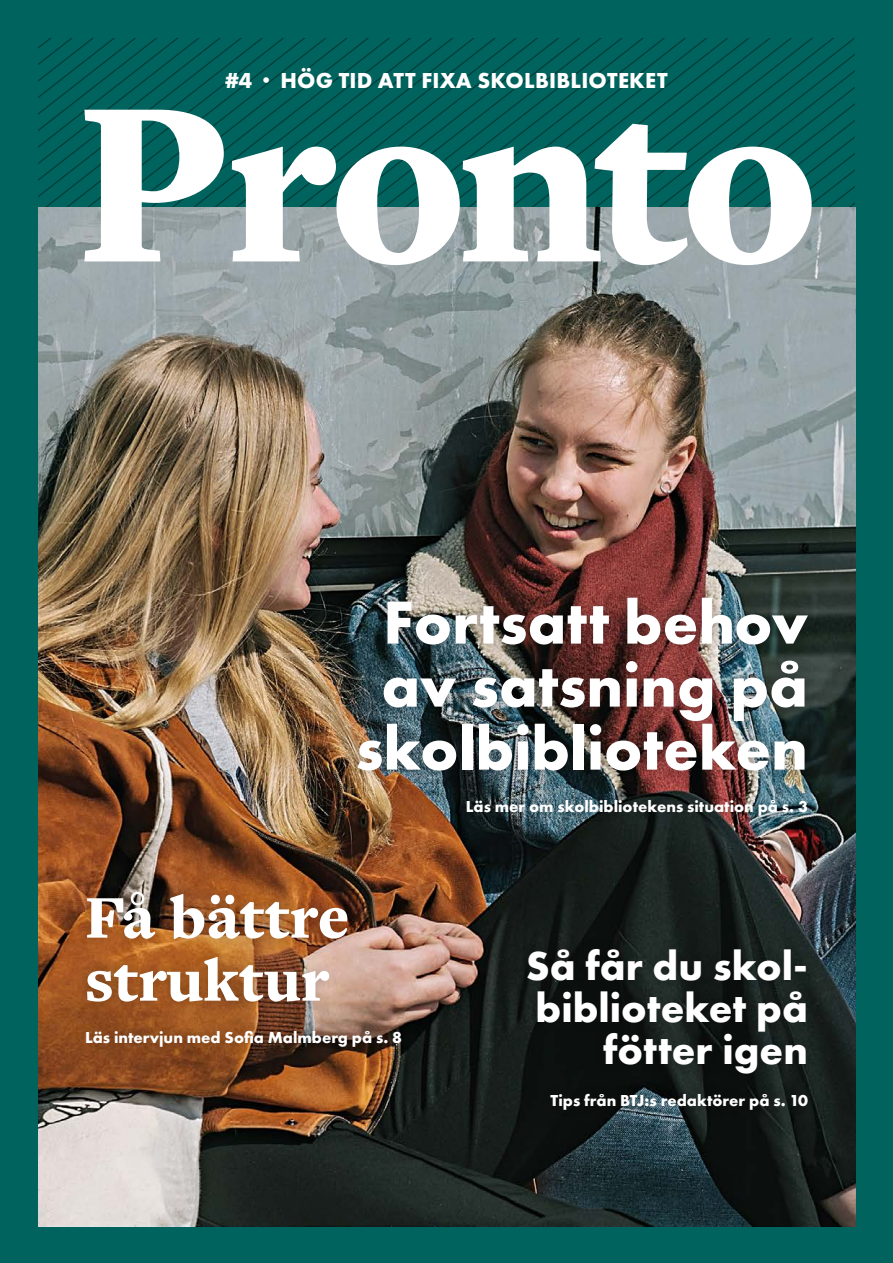
<style>
.page{position:relative;width:893px;height:1263px;background:#00635e}
.page>*{position:absolute;margin:0;border:0;box-sizing:border-box;transform-origin:0 0}
.t1{font:700 63px/63px "Futura PT";color:#fff;text-align:center}
.t2{font:900 63px/63px "Freight Text Pro";color:#fff}
.t3{font:700 42px/42px "Futura PT";color:#fff;text-align:right}
.t4{font:700 22.5px "Futura PT";letter-spacing:.01em;color:#fff}
.t5{font:700 16.5px "Futura PT";color:#fff}
</style>
<div class="page">
<svg style="left:38px;top:38px;width:817px;height:170px"></svg>
<img style="left:38px;top:208px;width:817px;height:1018px">
<div style="left:517px;top:937px;width:302px;height:183px;background:#000;opacity:.25"></div>
<div style="left:347px;top:586px;width:471px;height:240px;background:#000;opacity:.25"></div>
<div style="left:75px;top:880px;width:337px;height:178px;background:#000;opacity:.25"></div>
<svg style="left:84px;top:110px;width:728px;height:155px"></svg>
<h3 class="t4" style="left:225px;top:66px;width:444px">#4 · HÖG TID ATT FIXA SKOLBIBLIOTEKET</h3>
<h1 class="t1" style="left:355px;top:589px;width:454px">Fortsatt behov av satsning på skolbiblioteken</h1>
<p class="t5" style="left:466px;top:795px;width:344px">Läs mer om skolbibliotekens situation på s. 3</p>
<h1 class="t2" style="left:85px;top:884px;width:266px">Få bättre struktur</h1>
<p class="t5" style="left:85px;top:1026px;width:319px">Läs intervjun med Sofia Malmberg på s. 8</p>
<h2 class="t3" style="left:526px;top:943px;width:284px">Så får du skol&shy;biblioteket på fötter igen</h2>
<p class="t5" style="left:551px;top:1089px;width:259px">Tips från BTJ:s redaktörer på s. 10</p>
</div>
